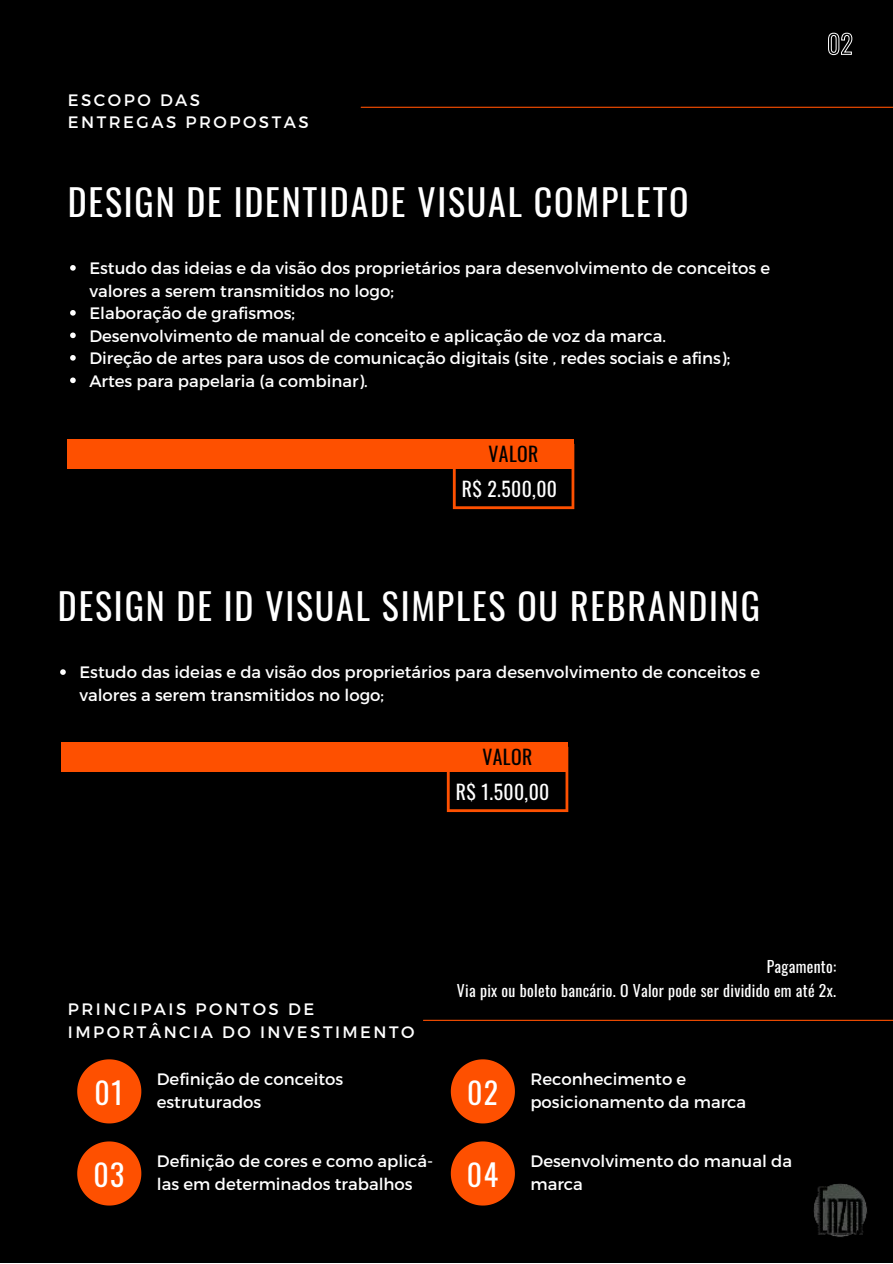
<style>
.page{position:relative;width:893px;height:1264px;background:#fff}
.page>*{position:absolute;margin:0;border:0;box-sizing:border-box;transform-origin:0 0}
.t1{font:36px "Oswald";letter-spacing:.05em;color:#fff}
.t2{font:29.7px "Oswald";color:#fff}
.t3{font:19.65px "Oswald";letter-spacing:.02em;color:#fff}
.t4{font:19.65px "Oswald";letter-spacing:.02em;color:#000}
.t5{font:16.5px/22.5px "Montserrat";color:#fff}
.t6{font:16.5px/22.5px "Montserrat";letter-spacing:.15em;color:#fff}
.t7{font:15.75px/23.4px "Oswald";letter-spacing:.02em;color:#fff;text-align:right}
</style>
<div class="page">
<div style="left:0;top:0;width:892px;height:1262px;background:#000"></div>
<svg style="left:77px;top:1059px;width:64px;height:64px"></svg>
<svg style="left:77px;top:1141px;width:64px;height:64px"></svg>
<svg style="left:451px;top:1059px;width:64px;height:64px"></svg>
<svg style="left:451px;top:1141px;width:64px;height:64px"></svg>
<svg style="left:70px;top:265px;width:6px;height:6px"></svg>
<svg style="left:70px;top:310px;width:6px;height:6px"></svg>
<svg style="left:70px;top:332px;width:6px;height:6px"></svg>
<svg style="left:70px;top:355px;width:6px;height:5px"></svg>
<svg style="left:70px;top:377px;width:6px;height:6px"></svg>
<svg style="left:453px;top:469px;width:121px;height:40px"></svg>
<div style="left:68px;top:439px;width:506px;height:30px;background:#fe5000"></div>
<hr style="left:361px;top:107px;width:531px;height:1px;background:#fe5000">
<hr style="left:423px;top:1019px;width:469px;height:1px;background:#fe5000">
<svg style="left:828px;top:32px;width:24px;height:24px"></svg>
<svg style="left:60px;top:669px;width:6px;height:6px"></svg>
<svg style="left:447px;top:771px;width:121px;height:41px"></svg>
<div style="left:62px;top:742px;width:506px;height:29px;background:#fe5000"></div>
<img style="left:813px;top:1183px;width:54px;height:54px">
<p class="t6" style="left:68px;top:88px;width:242px">ESCOPO DAS<br>ENTREGAS PROPOSTAS</p>
<h1 class="t1" style="left:68px;top:170px;width:622px">DESIGN DE IDENTIDADE VISUAL COMPLETO</h1>
<p class="t5" style="left:89px;top:257px;width:682px">Estudo das ideias e da visão dos proprietários para desenvolvimento de conceitos e valores a serem transmitidos no logo;<br>Elaboração de grafismos;<br>Desenvolvimento de manual de conceito e aplicação de voz da marca.<br>Direção de artes para usos de comunicação digitais (site , redes sociais e afins); Artes para papelaria (a combinar).</p>
<p class="t4" style="left:488px;top:436px;width:51px">VALOR</p>
<p class="t3" style="left:462px;top:471px;width:97px">R$ 2.500,00</p>
<h1 class="t1" style="left:58px;top:574px;width:703px">DESIGN DE ID VISUAL SIMPLES OU REBRANDING</h1>
<p class="t5" style="left:79px;top:661px;width:682px">Estudo das ideias e da visão dos proprietários para desenvolvimento de conceitos e valores a serem transmitidos no logo;</p>
<p class="t4" style="left:482px;top:739px;width:51px">VALOR</p>
<p class="t3" style="left:456px;top:774px;width:95px">R$ 1.500,00</p>
<p class="t6" style="left:68px;top:998px;width:348px">PRINCIPAIS PONTOS DE<br>IMPORTÂNCIA DO INVESTIMENTO</p>
<h2 class="t2" style="left:95px;top:1066px;width:30px">01</h2>
<p class="t5" style="left:157px;top:1067px;width:188px">Definição de conceitos estruturados</p>
<p class="t5" style="left:93px;top:1150px;width:341px;text-indent:64px">Definição de cores e como aplicá-<br><sup>03</sup> las em determinados trabalhos</p>
<p class="t7" style="left:457px;top:953px;width:381px">Pagamento:<br>Via pix ou boleto bancário. O Valor pode ser dividido em até 2x.</p>
<h2 class="t2" style="left:467px;top:1066px;width:33px">02</h2>
<p class="t5" style="left:530px;top:1067px;width:217px">Reconhecimento e posicionamento da marca</p>
<p class="t5" style="left:467px;top:1150px;width:327px;text-indent:64px">Desenvolvimento do manual da<br><sup>04</sup> marca</p>
</div>
